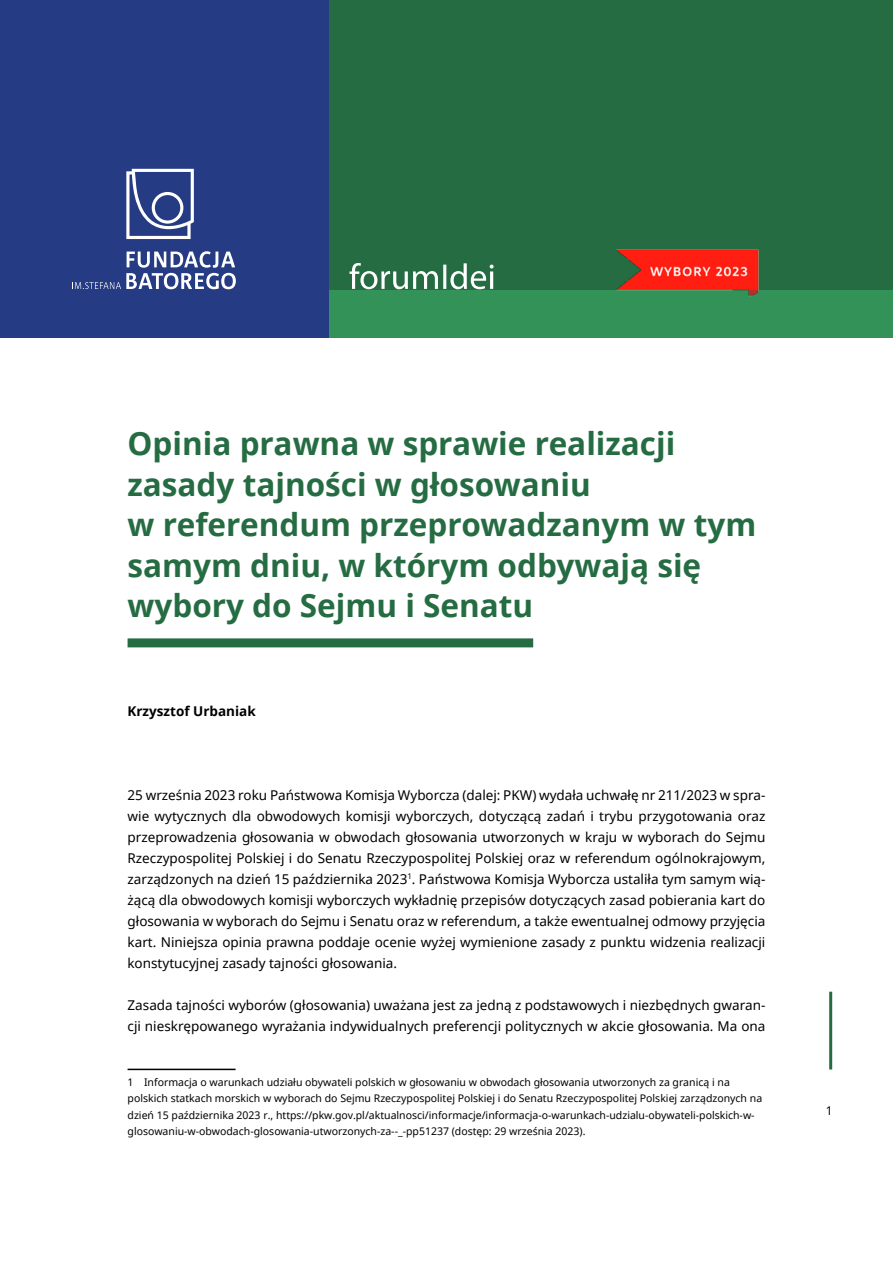
<style>
.page{position:relative;width:893px;height:1263px;background:#fff}
.page>*{position:absolute;margin:0;border:0;box-sizing:border-box;transform-origin:0 0}
.tytuł_główny{font:700 31.5px/40.5px "Noto Sans";color:#256c43}
.BODY{font:13.5px/21px "Noto Sans";color:#000;text-align:justify}
.BODY-2{font:700 13.5px "Noto Sans";color:#000}
.PAGINA{font:12px "Noto Sans";color:#000}
.PRZYPIS{font:10.5px/16.5px "Noto Sans";color:#000}
</style>
<div class="page">
<hr style="left:829px;top:992px;width:3px;height:77px;background:#256c43">
<div style="left:0;top:195px;width:893px;height:143px;background:#339257"></div>
<div style="left:0;top:0;width:893px;height:289px;background:#256c43"></div>
<div style="left:128px;top:638px;width:405px;height:9px;background:#256c43"></div>
<hr style="left:128px;top:1069px;width:108px;height:1px;background:#000">
<div style="left:0;top:0;width:328px;height:338px;background:#253b83"></div>
<svg style="left:72px;top:251px;width:164px;height:38px"></svg>
<svg style="left:126px;top:169px;width:68px;height:70px"></svg>
<svg style="left:350px;top:263px;width:144px;height:26px"></svg>
<img style="left:600px;top:249px;width:162px;height:48px">
<p class="tytuł_główny" style="left:128px;top:423px;width:630px">Opinia prawna w sprawie realizacji zasady tajności w głosowaniu<br>w referendum przeprowadzanym w tym samym dniu, w którym odbywają się wybory do Sejmu i Senatu</p>
<p class="BODY-2" style="left:128px;top:701px;width:130px">Krzysztof Urbaniak</p>
<p class="BODY" style="left:128px;top:784px;width:639px">25 września 2023 roku Państwowa Komisja Wyborcza (dalej: PKW) wydała uchwałę nr 211/2023 w spra&shy;wie wytycznych dla obwodowych komisji wyborczych, dotyczącą zadań i trybu przygotowania oraz przeprowadzenia głosowania w obwodach głosowania utworzonych w kraju w wyborach do Sejmu Rzeczypospolitej Polskiej i do Senatu Rzeczypospolitej Polskiej oraz w referendum ogólnokrajowym, zarządzonych na dzień 15 października 2023<sup>1</sup>. Państwowa Komisja Wyborcza ustaliła tym samym wią&shy;żącą dla obwodowych komisji wyborczych wykładnię przepisów dotyczących zasad pobierania kart do głosowania w wyborach do Sejmu i Senatu oraz w referendum, a także ewentualnej odmowy przyjęcia kart. Niniejsza opinia prawna poddaje ocenie wyżej wymienione zasady z punktu widzenia realizacji konstytucyjnej zasady tajności głosowania.</p>
<p class="BODY" style="left:128px;top:994px;width:639px">Zasada tajności wyborów (głosowania) uważana jest za jedną z podstawowych i niezbędnych gwaran&shy;cji nieskrępowanego wyrażania indywidualnych preferencji politycznych w akcie głosowania. Ma ona</p>
<p class="PRZYPIS" style="left:128px;top:1073px;width:636px">1 Informacja o warunkach udziału obywateli polskich w głosowaniu w obwodach głosowania utworzonych za granicą i na polskich statkach morskich w wyborach do Sejmu Rzeczypospolitej Polskiej i do Senatu Rzeczypospolitej Polskiej zarządzonych na dzień 15 października 2023 r., https://pkw.gov.pl/aktualnosci/informacje/informacja-o-warunkach-udzialu-obywateli-polskich-w&shy;glosowaniu-w-obwodach-glosowania-utworzonych-za--_-pp51237 (dostęp: 29 września 2023).</p>
<p class="PAGINA" style="left:826px;top:1102px;width:8px">1</p>
</div>
